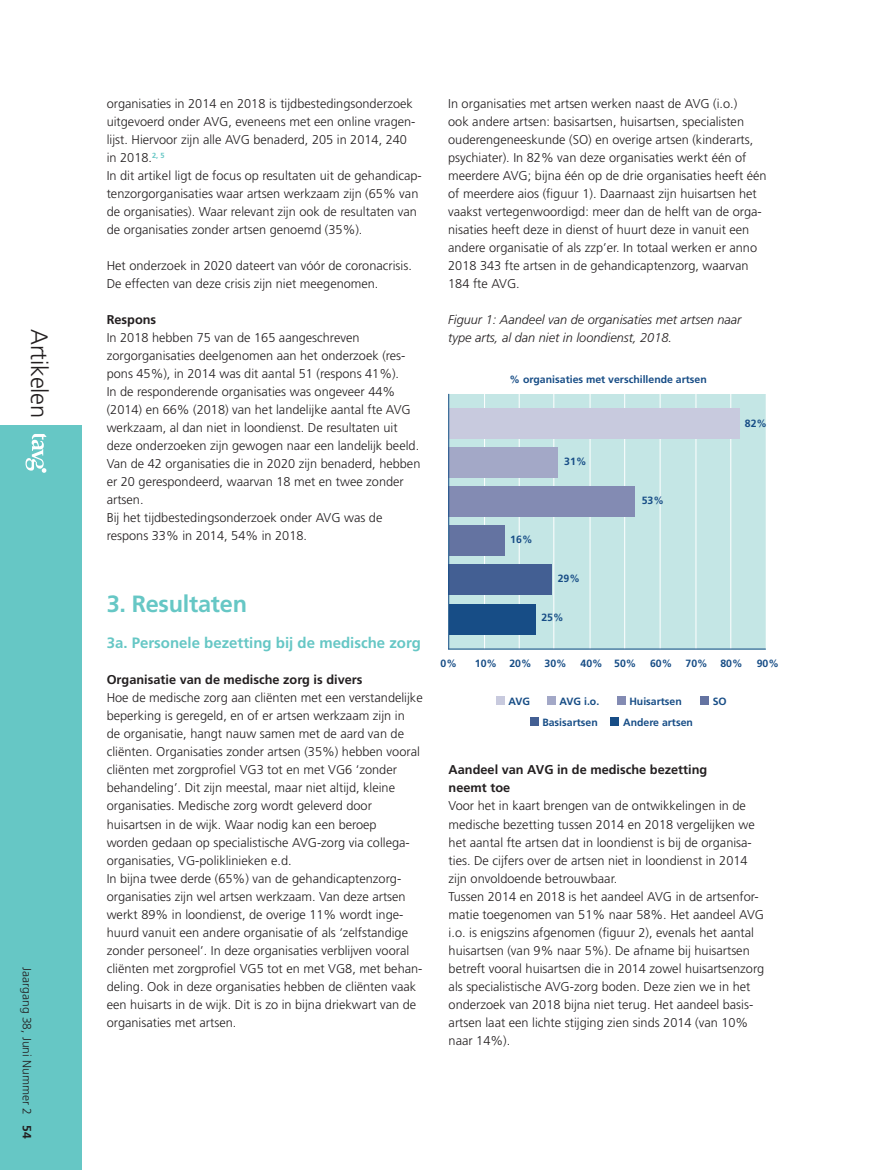
<style>
.page{position:relative;width:893px;height:1170px;background:#fff}
.page>*{position:absolute;margin:0;border:0;box-sizing:border-box;transform-origin:0 0}
.t1{font:300 23.7px "Frutiger LT Std";letter-spacing:-.01em;color:#231f20}
.supkop{font:700 23.55px "Frutiger LT Std";letter-spacing:-.01em;color:#66c7c5}
.tussenkop_kopie{font:700 15px "Frutiger LT Std";color:#66c7c5}
.tussenkop{font:300 12.75px/18px "Frutiger LT Std";color:#231f20}
.tussenkop_kopie-2{font:700 12.75px/18px "Frutiger LT Std";color:#231f20}
.tussenkop-2{font:italic 300 12.75px/18px "Frutiger LT Std";color:#231f20}
.t2{font:300 12px "Frutiger LT Std";color:#231f20}
.t3{font:700 10.5px "Frutiger";color:#174d86}
.s1{font-weight:700}
</style>
<div class="page">
<div style="left:0;top:425px;width:81px;height:744px;background:#66c7c5"></div>
<svg style="left:26px;top:434px;width:20px;height:39px"></svg>
<div style="left:449px;top:394px;width:317px;height:255px;background:#c4e6e5"></div>
<hr style="left:484px;top:394px;width:1px;height:255px;background:#fff">
<hr style="left:519px;top:394px;width:1px;height:255px;background:#fff">
<hr style="left:553px;top:394px;width:1px;height:255px;background:#fff">
<hr style="left:624px;top:394px;width:1px;height:255px;background:#fff">
<hr style="left:696px;top:394px;width:1px;height:255px;background:#fff">
<hr style="left:660px;top:394px;width:1px;height:255px;background:#fff">
<hr style="left:590px;top:394px;width:1px;height:255px;background:#fff">
<hr style="left:730px;top:394px;width:1px;height:255px;background:#fff">
<div style="left:496px;top:696px;width:8px;height:8px;background:#c8cade"></div>
<div style="left:547px;top:696px;width:8px;height:8px;background:#a3a8c7"></div>
<div style="left:617px;top:696px;width:8px;height:8px;background:#838bb3"></div>
<div style="left:701px;top:696px;width:8px;height:8px;background:#6473a1"></div>
<div style="left:530px;top:717px;width:8px;height:8px;background:#435f93"></div>
<div style="left:611px;top:717px;width:8px;height:8px;background:#174d86"></div>
<div style="left:449px;top:408px;width:290px;height:30px;background:#c8cade"></div>
<div style="left:449px;top:447px;width:109px;height:31px;background:#a3a8c7"></div>
<div style="left:449px;top:486px;width:186px;height:31px;background:#838bb3"></div>
<div style="left:449px;top:525px;width:56px;height:31px;background:#6473a1"></div>
<div style="left:449px;top:564px;width:103px;height:31px;background:#435f93"></div>
<div style="left:449px;top:603px;width:86px;height:31px;background:#174d86"></div>
<hr style="left:448px;top:394px;width:1px;height:255px;background:#174d86">
<hr style="left:448px;top:648px;width:318px;height:1px;background:#174d86">
<p class="t1" style="left:53px;top:329px;width:91px;rotate:90deg">Artikelen</p>
<p class="t2" style="left:34px;top:967px;width:172px;rotate:90deg">Jaargang 38, Juni Nummer 2 <span class="s1">54</span></p>
<p class="tussenkop" style="left:107px;top:95px;width:310px">organisaties in 2014 en 2018 is tijdbestedingsonderzoek uitgevoerd onder AVG, eveneens met een online vragen&shy;lijst. Hiervoor zijn alle AVG benaderd, 205 in 2014, 240 in 2018.<sup>2,</sup> <sup>5</sup></p>
<p class="tussenkop" style="left:107px;top:167px;width:317px">In dit artikel ligt de focus op resultaten uit de gehandicap&shy;tenzorgorganisaties waar artsen werkzaam zijn (65% van de organisaties). Waar relevant zijn ook de resultaten van de organisaties zonder artsen genoemd (35%).</p>
<p class="tussenkop" style="left:107px;top:257px;width:307px">Het onderzoek in 2020 dateert van vóór de coronacrisis.<br>De effecten van deze crisis zijn niet meegenomen.</p>
<p class="tussenkop_kopie-2" style="left:107px;top:311px;width:51px">Respons</p>
<p class="tussenkop" style="left:107px;top:329px;width:300px">In 2018 hebben 75 van de 165 aangeschreven zorgorganisaties deelgenomen aan het onderzoek (res&shy;pons 45%), in 2014 was dit aantal 51 (respons 41%).</p>
<p class="tussenkop" style="left:107px;top:383px;width:314px">In de responderende organisaties was ongeveer 44% (2014) en 66% (2018) van het landelijke aantal fte AVG werkzaam, al dan niet in loondienst. De resultaten uit deze onderzoeken zijn gewogen naar een landelijk beeld.</p>
<p class="tussenkop" style="left:107px;top:455px;width:315px">Van de 42 organisaties die in 2020 zijn benaderd, hebben er 20 gerespondeerd, waarvan 18 met en twee zonder artsen.</p>
<p class="tussenkop" style="left:107px;top:509px;width:277px">Bij het tijdbestedingsonderzoek onder AVG was de respons 33% in 2014, 54% in 2018.</p>
<p class="supkop" style="left:107px;top:590px;width:142px">3. Resultaten</p>
<p class="tussenkop_kopie" style="left:107px;top:634px;width:316px">3a. Personele bezetting bij de medische zorg</p>
<p class="tussenkop_kopie-2" style="left:107px;top:671px;width:257px">Organisatie van de medische zorg is divers</p>
<p class="tussenkop" style="left:107px;top:689px;width:317px">Hoe de medische zorg aan cliënten met een verstandelijke beperking is geregeld, en of er artsen werkzaam zijn in<br>de organisatie, hangt nauw samen met de aard van de cliënten. Organisaties zonder artsen (35%) hebben vooral cliënten met zorgprofiel VG3 tot en met VG6 ‘zonder behandeling’. Dit zijn meestal, maar niet altijd, kleine organisaties. Medische zorg wordt geleverd door huisartsen in de wijk. Waar nodig kan een beroep</p>
<p class="tussenkop" style="left:107px;top:833px;width:305px">worden gedaan op specialistische AVG-zorg via collega&shy;organisaties, VG-poliklinieken e.d.</p>
<p class="tussenkop" style="left:107px;top:869px;width:317px">In bijna twee derde (65%) van de gehandicaptenzorg&shy;organisaties zijn wel artsen werkzaam. Van deze artsen werkt 89% in loondienst, de overige 11% wordt inge&shy;huurd vanuit een andere organisatie of als ‘zelfstandige zonder personeel’. In deze organisaties verblijven vooral cliënten met zorgprofiel VG5 tot en met VG8, met behan&shy;deling. Ook in deze organisaties hebben de cliënten vaak een huisarts in de wijk. Dit is zo in bijna driekwart van de organisaties met artsen.</p>
<p class="tussenkop" style="left:448px;top:95px;width:320px">In organisaties met artsen werken naast de AVG (i.o.)<br>ook andere artsen: basisartsen, huisartsen, specialisten ouderengeneeskunde (SO) en overige artsen (kinderarts, psychiater). In 82% van deze organisaties werkt één of meerdere AVG; bijna één op de drie organisaties heeft één of meerdere aios (figuur 1). Daarnaast zijn huisartsen het vaakst vertegenwoordigd: meer dan de helft van de orga&shy;nisaties heeft deze in dienst of huurt deze in vanuit een andere organisatie of als zzp’er. In totaal werken er anno 2018 343 fte artsen in de gehandicaptenzorg, waarvan 184 fte AVG.</p>
<p class="tussenkop-2" style="left:448px;top:311px;width:295px">Figuur 1: Aandeel van de organisaties met artsen naar type arts, al dan niet in loondienst, 2018.</p>
<p class="t3" style="left:440px;top:657px;width:18px">0%</p>
<p class="t3" style="left:510px;top:373px;width:199px">% organisaties met verschillende artsen</p>
<p class="t3" style="left:510px;top:533px;width:24px">16%</p>
<p class="t3" style="left:564px;top:455px;width:24px">31%</p>
<p class="t3" style="left:642px;top:494px;width:24px">53%</p>
<p class="t3" style="left:745px;top:416px;width:24px">82%</p>
<p class="t3" style="left:558px;top:572px;width:24px">29%</p>
<p class="t3" style="left:541px;top:611px;width:24px">25%</p>
<p class="t3" style="left:475px;top:657px;width:93px">10% 20% 30%</p>
<p class="t3" style="left:581px;top:657px;width:57px">40% 50%</p>
<p class="t3" style="left:650px;top:657px;width:24px">60%</p>
<p class="t3" style="left:686px;top:657px;width:59px">70% 80%</p>
<p class="t3" style="left:757px;top:657px;width:24px">90%</p>
<p class="t3" style="left:509px;top:694px;width:23px">AVG</p>
<p class="t3" style="left:559px;top:694px;width:41px">AVG i.o.</p>
<p class="t3" style="left:629px;top:694px;width:54px">Huisartsen</p>
<p class="t3" style="left:713px;top:694px;width:16px">SO</p>
<p class="t3" style="left:542px;top:715px;width:57px">Basisartsen</p>
<p class="t3" style="left:623px;top:715px;width:71px">Andere artsen</p>
<p class="tussenkop_kopie-2" style="left:449px;top:761px;width:260px">Aandeel van AVG in de medische bezetting neemt toe</p>
<p class="tussenkop" style="left:449px;top:797px;width:308px">Voor het in kaart brengen van de ontwikkelingen in de medische bezetting tussen 2014 en 2018 vergelijken we het aantal fte artsen dat in loondienst is bij de organisa&shy;ties. De cijfers over de artsen niet in loondienst in 2014 zijn onvoldoende betrouwbaar.</p>
<p class="tussenkop" style="left:449px;top:887px;width:317px">Tussen 2014 en 2018 is het aandeel AVG in de artsenfor&shy;matie toegenomen van 51% naar 58%. Het aandeel AVG i.o. is enigszins afgenomen (figuur 2), evenals het aantal huisartsen (van 9% naar 5%). De afname bij huisartsen betreft vooral huisartsen die in 2014 zowel huisartsenzorg als specialistische AVG-zorg boden. Deze zien we in het onderzoek van 2018 bijna niet terug. Het aandeel basis&shy;artsen laat een lichte stijging zien sinds 2014 (van 10% naar 14%).</p>
</div>
